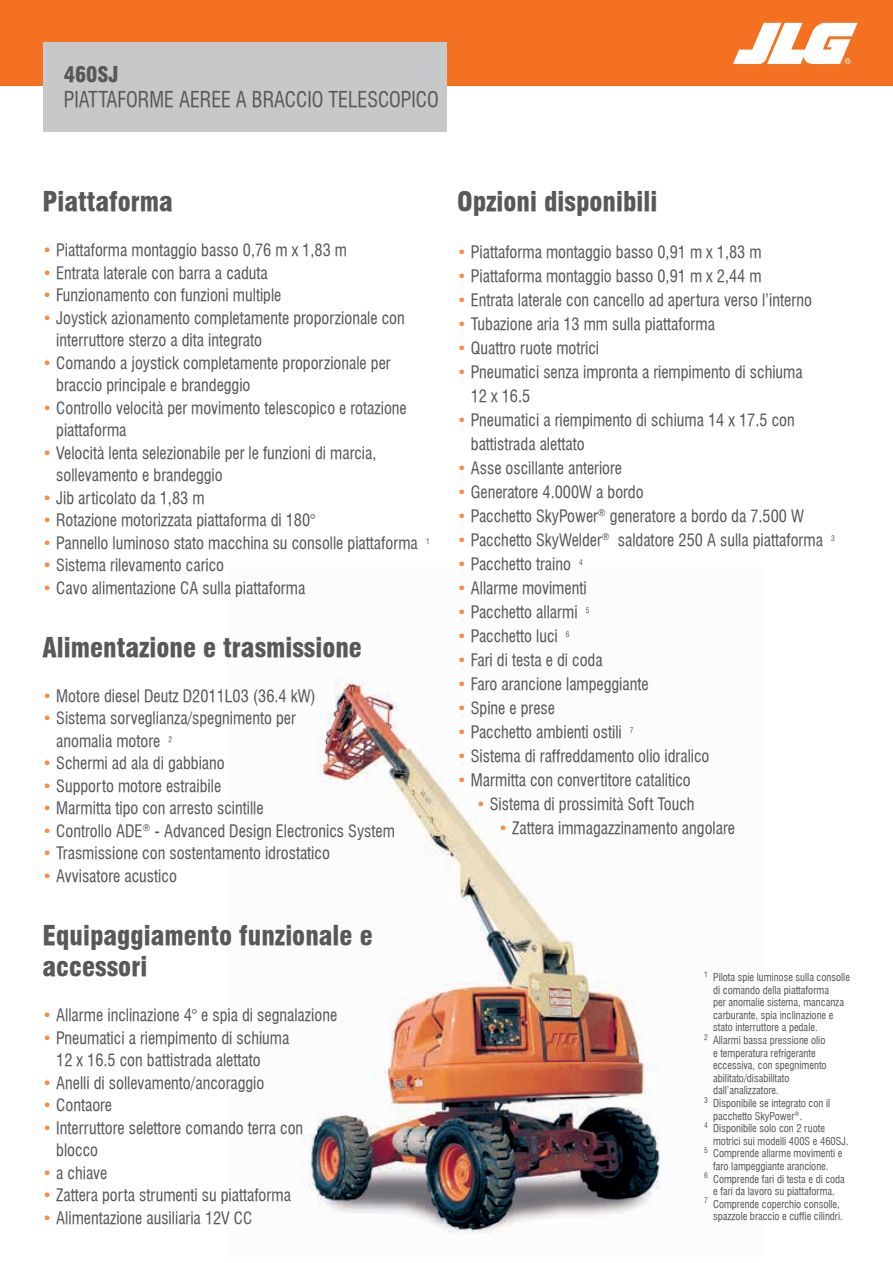
<style>
.page{position:relative;width:893px;height:1263px;background:#fff}
.page>*{position:absolute;margin:0;border:0;box-sizing:border-box;transform-origin:0 0}
.t1{font:26.25px/31.5px "Swiss 721 Black Condensed BT";color:#57585a}
.t2{font:21px "Swiss 721 Condensed BT";color:#57585a;scale:.95 1}
.t3{font:21px "Swiss 721 Black Condensed BT";color:#57585a}
.t4{font:16.5px/22.5px "Swiss 721 Condensed BT";color:#57585a}
.t5{font:10.5px "Swiss 721 Condensed BT";color:#57585a}
.s1{color:#f68b45}
</style>
<div class="page">
<div style="left:0;top:0;width:893px;height:85px;background:#f37121"></div>
<div style="left:43px;top:43px;width:403px;height:89px;background:#c7c8ca"></div>
<svg style="left:733px;top:23px;width:125px;height:41px"></svg>
<img style="left:303px;top:675px;width:357px;height:558px">
<p class="t3" style="left:64px;top:62px;width:56px">460SJ</p>
<p class="t2" style="left:64px;top:87px;width:396px">PIATTAFORME AEREE A BRACCIO TELESCOPICO</p>
<h1 class="t1" style="left:43px;top:186px;width:132px">Piattaforma</h1>
<p class="t4" style="left:43px;top:239px;width:306px"><span class="s1">•</span> Piattaforma montaggio basso 0,76 m x 1,83 m</p>
<p class="t4" style="left:43px;top:262px;width:227px"><span class="s1">•</span> Entrata laterale con barra a caduta</p>
<p class="t4" style="left:43px;top:284px;width:240px"><span class="s1">•</span> Funzionamento con funzioni multiple</p>
<p class="t4" style="left:56px;top:307px;width:350px;text-indent:-14px"><span class="s1">•</span> Joystick azionamento completamente proporzionale con interruttore sterzo a dita integrato</p>
<p class="t4" style="left:56px;top:352px;width:336px;text-indent:-14px"><span class="s1">•</span> Comando a joystick completamente proporzionale per braccio principale e brandeggio</p>
<p class="t4" style="left:56px;top:397px;width:352px;text-indent:-14px"><span class="s1">•</span> Controllo velocità per movimento telescopico e rotazione piattaforma</p>
<p class="t4" style="left:56px;top:442px;width:322px;text-indent:-14px"><span class="s1">•</span> Velocità lenta selezionabile per le funzioni di marcia, sollevamento e brandeggio</p>
<p class="t4" style="left:43px;top:487px;width:163px"><span class="s1">•</span> Jib articolato da 1,83 m</p>
<p class="t4" style="left:43px;top:509px;width:275px"><span class="s1">•</span> Rotazione motorizzata piattaforma di 180°</p>
<p class="t4" style="left:43px;top:532px;width:389px"><span class="s1">•</span> Pannello luminoso stato macchina su consolle piattaforma <sup>1</sup></p>
<p class="t4" style="left:43px;top:554px;width:183px"><span class="s1">•</span> Sistema rilevamento carico</p>
<p class="t4" style="left:43px;top:577px;width:264px"><span class="s1">•</span> Cavo alimentazione CA sulla piattaforma</p>
<h1 class="t1" style="left:43px;top:631px;width:321px">Alimentazione e trasmissione</h1>
<p class="t4" style="left:43px;top:685px;width:275px"><span class="s1">•</span> Motore diesel Deutz D2011L03 (36.4 kW)</p>
<p class="t4" style="left:56px;top:707px;width:241px;text-indent:-14px"><span class="s1">•</span> Sistema sorveglianza/spegnimento per anomalia motore <sup>2</sup></p>
<p class="t4" style="left:43px;top:752px;width:184px"><span class="s1">•</span> Schermi ad ala di gabbiano</p>
<p class="t4" style="left:43px;top:775px;width:180px"><span class="s1">•</span> Supporto motore estraibile</p>
<p class="t4" style="left:43px;top:797px;width:223px"><span class="s1">•</span> Marmitta tipo con arresto scintille</p>
<p class="t4" style="left:43px;top:820px;width:354px"><span class="s1">•</span> Controllo ADE<sup>®</sup> - Advanced Design Electronics System</p>
<p class="t4" style="left:43px;top:842px;width:289px"><span class="s1">•</span> Trasmissione con sostentamento idrostatico</p>
<p class="t4" style="left:43px;top:865px;width:136px"><span class="s1">•</span> Avvisatore acustico</p>
<h1 class="t1" style="left:43px;top:919px;width:332px">Equipaggiamento funzionale e accessori</h1>
<p class="t4" style="left:43px;top:1004px;width:296px"><span class="s1">•</span> Allarme inclinazione 4° e spia di segnalazione</p>
<p class="t4" style="left:56px;top:1027px;width:235px;text-indent:-14px"><span class="s1">•</span> Pneumatici a riempimento di schiuma<br>12 x 16.5 con battistrada alettato</p>
<p class="t4" style="left:43px;top:1072px;width:223px"><span class="s1">•</span> Anelli di sollevamento/ancoraggio</p>
<p class="t4" style="left:43px;top:1094px;width:71px"><span class="s1">•</span> Contaore</p>
<p class="t4" style="left:56px;top:1117px;width:248px;text-indent:-14px"><span class="s1">•</span> Interruttore selettore comando terra con blocco</p>
<p class="t4" style="left:43px;top:1162px;width:66px"><span class="s1">•</span> a chiave</p>
<p class="t4" style="left:43px;top:1184px;width:250px"><span class="s1">•</span> Zattera porta strumenti su piattaforma</p>
<p class="t4" style="left:43px;top:1207px;width:211px"><span class="s1">•</span> Alimentazione ausiliaria 12V CC</p>
<h1 class="t1" style="left:457px;top:186px;width:202px">Opzioni disponibili</h1>
<p class="t4" style="left:457px;top:241px;width:306px"><span class="s1">•</span> Piattaforma montaggio basso 0,91 m x 1,83 m</p>
<p class="t4" style="left:457px;top:265px;width:306px"><span class="s1">•</span> Piattaforma montaggio basso 0,91 m x 2,44 m</p>
<p class="t4" style="left:457px;top:289px;width:356px"><span class="s1">•</span> Entrata laterale con cancello ad apertura verso l’interno</p>
<p class="t4" style="left:457px;top:313px;width:259px"><span class="s1">•</span> Tubazione aria 13 mm sulla piattaforma</p>
<p class="t4" style="left:457px;top:337px;width:144px"><span class="s1">•</span> Quattro ruote motrici</p>
<p class="t4" style="left:471px;top:360px;width:333px;line-height:24px;text-indent:-14px"><span class="s1">•</span> Pneumatici senza impronta a riempimento di schiuma<br>12 x 16.5</p>
<p class="t4" style="left:471px;top:408px;width:325px;line-height:24px;text-indent:-14px"><span class="s1">•</span> Pneumatici a riempimento di schiuma 14 x 17.5 con battistrada alettato</p>
<p class="t4" style="left:457px;top:457px;width:167px"><span class="s1">•</span> Asse oscillante anteriore</p>
<p class="t4" style="left:457px;top:481px;width:188px"><span class="s1">•</span> Generatore 4.000W a bordo</p>
<p class="t4" style="left:457px;top:505px;width:348px"><span class="s1">•</span> Pacchetto SkyPower<sup>®</sup> generatore a bordo da 7.500 W</p>
<p class="t4" style="left:457px;top:529px;width:379px"><span class="s1">•</span> Pacchetto SkyWelder<sup>®</sup> saldatore 250 A sulla piattaforma <sup>3</sup></p>
<p class="t4" style="left:457px;top:553px;width:127px"><span class="s1">•</span> Pacchetto traino <sup>4</sup></p>
<p class="t4" style="left:457px;top:577px;width:131px"><span class="s1">•</span> Allarme movimenti</p>
<p class="t4" style="left:457px;top:601px;width:134px"><span class="s1">•</span> Pacchetto allarmi <sup>5</sup></p>
<p class="t4" style="left:457px;top:625px;width:114px"><span class="s1">•</span> Pacchetto luci <sup>6</sup></p>
<p class="t4" style="left:457px;top:649px;width:147px"><span class="s1">•</span> Fari di testa e di coda</p>
<p class="t4" style="left:457px;top:673px;width:193px"><span class="s1">•</span> Faro arancione lampeggiante</p>
<p class="t4" style="left:457px;top:697px;width:99px"><span class="s1">•</span> Spine e prese</p>
<p class="t4" style="left:457px;top:721px;width:178px"><span class="s1">•</span> Pacchetto ambienti ostili <sup>7</sup></p>
<p class="t4" style="left:457px;top:745px;width:254px"><span class="s1">•</span> Sistema di raffreddamento olio idralico</p>
<p class="t4" style="left:457px;top:769px;width:235px"><span class="s1">•</span> Marmitta con convertitore catalitico</p>
<p class="t4" style="left:476px;top:793px;width:220px"><span class="s1">•</span> Sistema di prossimità Soft Touch</p>
<p class="t4" style="left:499px;top:817px;width:238px"><span class="s1">•</span> Zattera immagazzinamento angolare</p>
<p class="t5" style="left:704px;top:971px;width:147px"><sup>1</sup> Pilota spie luminose sulla consolle</p>
<p class="t5" style="left:713px;top:983px;width:117px">di comando della piattaforma</p>
<p class="t5" style="left:713px;top:996px;width:132px">per anomalie sistema, mancanza</p>
<p class="t5" style="left:713px;top:1009px;width:122px">carburante, spia inclinazione e</p>
<p class="t5" style="left:713px;top:1021px;width:106px">stato interruttore a pedale.</p>
<p class="t5" style="left:704px;top:1034px;width:123px"><sup>2</sup> Allarmi bassa pressione olio</p>
<p class="t5" style="left:713px;top:1046px;width:104px">e temperatura refrigerante</p>
<p class="t5" style="left:713px;top:1059px;width:115px">eccessiva, con spegnimento</p>
<p class="t5" style="left:713px;top:1072px;width:78px">abilitato/disabilitato</p>
<p class="t5" style="left:713px;top:1084px;width:67px">dall’analizzatore.</p>
<p class="t5" style="left:704px;top:1097px;width:128px"><sup>3</sup> Disponibile se integrato con il</p>
<p class="t5" style="left:713px;top:1109px;width:91px">pacchetto SkyPower<sup>®</sup>.</p>
<p class="t5" style="left:704px;top:1122px;width:122px"><sup>4</sup> Disponibile solo con 2 ruote</p>
<p class="t5" style="left:713px;top:1135px;width:137px">motrici sui modelli 400S e 460SJ.</p>
<p class="t5" style="left:704px;top:1147px;width:140px"><sup>5</sup> Comprende allarme movimenti e</p>
<p class="t5" style="left:713px;top:1160px;width:117px">faro lampeggiante arancione.</p>
<p class="t5" style="left:704px;top:1172px;width:142px"><sup>6</sup> Comprende fari di testa e di coda</p>
<p class="t5" style="left:713px;top:1185px;width:123px">e fari da lavoro su piattaforma.</p>
<p class="t5" style="left:704px;top:1198px;width:137px"><sup>7</sup> Comprende coperchio consolle,</p>
<p class="t5" style="left:713px;top:1210px;width:131px">spazzole braccio e cuffie cilindri.</p>
</div>
